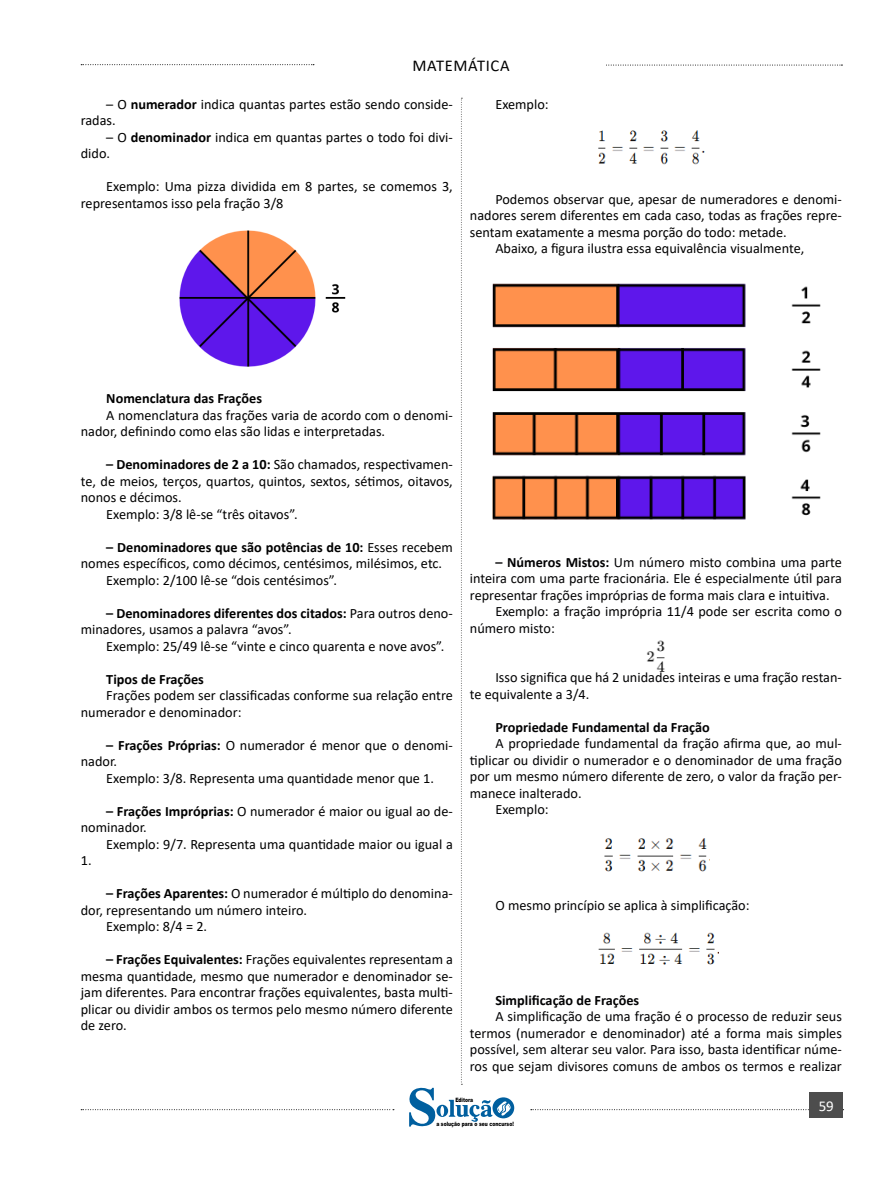
<style>
.page{position:relative;width:893px;height:1191px;background:#fff}
.page>*{position:absolute;margin:0;border:0;box-sizing:border-box;transform-origin:0 0}
.t1{font:16.5px "Calibri";letter-spacing:.04em;color:#000}
.t2{font:15px "Calibri";color:#fff}
.TEXTO_BASE{font:14.25px/16.5px "Calibri";color:#000}
.TEXTO_BASE-2{font:14.25px/16.5px "Calibri";color:#020203;text-align:justify}
.TEXTO_BASE-3{font:700 14.25px "Calibri";color:#020203}
.TEXTO_BASE-4{font:700 14.25px "Calibri";color:#000}
.t3{font:900 6px "Arial";color:#000;scale:.76 1}
.s1{font-weight:700}
</style>
<div class="page">
<svg style="left:81px;top:64px;width:233px;height:1px"></svg>
<svg style="left:606px;top:65px;width:236px;height:1px"></svg>
<svg style="left:81px;top:1109px;width:313px;height:1px"></svg>
<svg style="left:531px;top:1109px;width:313px;height:1px"></svg>
<div style="left:810px;top:1092px;width:33px;height:26px;background:#4d4d4d"></div>
<svg style="left:409px;top:98px;width:105px;height:1029px"></svg>
<img style="left:179px;top:230px;width:167px;height:137px">
<img style="left:598px;top:130px;width:107px;height:35px">
<img style="left:484px;top:273px;width:337px;height:260px">
<img style="left:646px;top:640px;width:19px;height:32px">
<img style="left:604px;top:838px;width:103px;height:34px">
<img style="left:598px;top:932px;width:120px;height:33px">
<p class="t1" style="left:412px;top:54px;width:99px">MATEMÁTICA</p>
<p class="TEXTO_BASE" style="left:81px;top:95px;width:374px;text-indent:26px">– O <span class="s1">numerador</span> indica quantas partes estão sendo conside&shy;radas.</p>
<p class="TEXTO_BASE" style="left:81px;top:128px;width:374px;text-indent:26px">– O <span class="s1">denominador</span> indica em quantas partes o todo foi divi&shy;dido.</p>
<p class="TEXTO_BASE" style="left:81px;top:178px;width:374px;text-indent:26px">Exemplo: Uma pizza dividida em 8 partes, se comemos 3, representamos isso pela fração 3/8</p>
<p class="TEXTO_BASE" style="left:495px;top:95px;width:55px">Exemplo:</p>
<p class="TEXTO_BASE" style="left:470px;top:190px;width:374px;text-align:justify;text-indent:26px">Podemos observar que, apesar de numeradores e denomi&shy;nadores serem diferentes em cada caso, todas as frações repre&shy;sentam exatamente a mesma porção do todo: metade.</p>
<p class="TEXTO_BASE" style="left:495px;top:240px;width:310px">Abaixo, a figura ilustra essa equivalência visualmente,</p>
<p class="TEXTO_BASE-4" style="left:106px;top:388px;width:157px">Nomenclatura das Frações</p>
<p class="TEXTO_BASE" style="left:81px;top:406px;width:374px;text-indent:26px">A nomenclatura das frações varia de acordo com o denomi&shy;nador, definindo como elas são lidas e interpretadas.</p>
<p class="TEXTO_BASE" style="left:81px;top:456px;width:374px;text-align:justify;text-indent:26px"><span class="s1">– Denominadores de 2 a 10:</span> São chamados, respectivamen&shy;te, de meios, terços, quartos, quintos, sextos, sétimos, oitavos, nonos e décimos.</p>
<p class="TEXTO_BASE" style="left:106px;top:505px;width:193px">Exemplo: 3/8 lê-se “três oitavos”.</p>
<p class="TEXTO_BASE" style="left:81px;top:538px;width:374px;text-indent:26px"><span class="s1">– Denominadores que são potências de 10:</span> Esses recebem nomes específicos, como décimos, centésimos, milésimos, etc.</p>
<p class="TEXTO_BASE" style="left:106px;top:571px;width:232px">Exemplo: 2/100 lê-se “dois centésimos”.</p>
<p class="TEXTO_BASE" style="left:81px;top:604px;width:374px;text-indent:26px"><span class="s1">– Denominadores diferentes dos citados:</span> Para outros deno&shy;minadores, usamos a palavra “avos”.</p>
<p class="TEXTO_BASE" style="left:106px;top:637px;width:340px">Exemplo: 25/49 lê-se “vinte e cinco quarenta e nove avos”.</p>
<p class="TEXTO_BASE-4" style="left:106px;top:669px;width:99px">Tipos de Frações</p>
<p class="TEXTO_BASE" style="left:81px;top:687px;width:374px;text-indent:26px">Frações podem ser classificadas conforme sua relação entre numerador e denominador:</p>
<p class="TEXTO_BASE" style="left:81px;top:736px;width:374px;text-indent:26px"><span class="s1">– Frações Próprias:</span> O numerador é menor que o denomi&shy;nador.</p>
<p class="TEXTO_BASE" style="left:106px;top:769px;width:329px">Exemplo: 3/8. Representa uma quantidade menor que 1.</p>
<p class="TEXTO_BASE" style="left:81px;top:802px;width:374px;text-indent:26px"><span class="s1">– Frações Impróprias:</span> O numerador é maior ou igual ao de&shy;nominador.</p>
<p class="TEXTO_BASE" style="left:106px;top:835px;width:348px">Exemplo: 9/7. Representa uma quantidade maior ou igual a</p>
<p class="TEXTO_BASE" style="left:81px;top:852px;width:12px">1.</p>
<p class="TEXTO_BASE" style="left:81px;top:885px;width:374px;text-indent:26px"><span class="s1">– Frações Aparentes:</span> O numerador é múltiplo do denomina&shy;dor, representando um número inteiro.</p>
<p class="TEXTO_BASE" style="left:106px;top:918px;width:102px">Exemplo: 8/4 = 2.</p>
<p class="TEXTO_BASE" style="left:81px;top:951px;width:374px;text-align:justify;text-indent:26px"><span class="s1">– Frações Equivalentes:</span> Frações equivalentes representam a mesma quantidade, mesmo que numerador e denominador se&shy;jam diferentes. Para encontrar frações equivalentes, basta multi&shy;plicar ou dividir ambos os termos pelo mesmo número diferente de zero.</p>
<p class="TEXTO_BASE-2" style="left:470px;top:553px;width:374px;text-indent:26px"><span class="s1">– Números Mistos:</span> Um número misto combina uma parte inteira com uma parte fracionária. Ele é especialmente útil para representar frações impróprias de forma mais clara e intuitiva.</p>
<p class="TEXTO_BASE-2" style="left:470px;top:603px;width:374px;text-indent:26px">Exemplo: a fração imprópria 11/4 pode ser escrita como o número misto:</p>
<p class="TEXTO_BASE-2" style="left:470px;top:669px;width:374px;text-indent:26px">Isso significa que há 2 unidades inteiras e uma fração restan&shy;te equivalente a 3/4.</p>
<p class="TEXTO_BASE-3" style="left:495px;top:717px;width:216px">Propriedade Fundamental da Fração</p>
<p class="TEXTO_BASE-2" style="left:470px;top:735px;width:374px;text-indent:26px">A propriedade fundamental da fração afirma que, ao mul&shy;tiplicar ou dividir o numerador e o denominador de uma fração por um mesmo número diferente de zero, o valor da fração per&shy;manece inalterado.</p>
<p class="TEXTO_BASE-2" style="left:495px;top:801px;width:55px">Exemplo:</p>
<p class="TEXTO_BASE-2" style="left:495px;top:896px;width:256px">O mesmo princípio se aplica à simplificação:</p>
<p class="TEXTO_BASE-3" style="left:495px;top:990px;width:145px">Simplificação de Frações</p>
<p class="TEXTO_BASE-2" style="left:470px;top:1008px;width:374px;text-indent:26px">A simplificação de uma fração é o processo de reduzir seus termos (numerador e denominador) até a forma mais simples possível, sem alterar seu valor. Para isso, basta identificar núme&shy;ros que sejam divisores comuns de ambos os termos e realizar</p>
<p class="t3" style="left:455px;top:1095px;width:25px">Editora</p>
<p class="t3" style="left:436px;top:1119px;width:103px">a solução para o seu concurso!</p>
<p class="t2" style="left:819px;top:1095px;width:16px">59</p>
</div>
